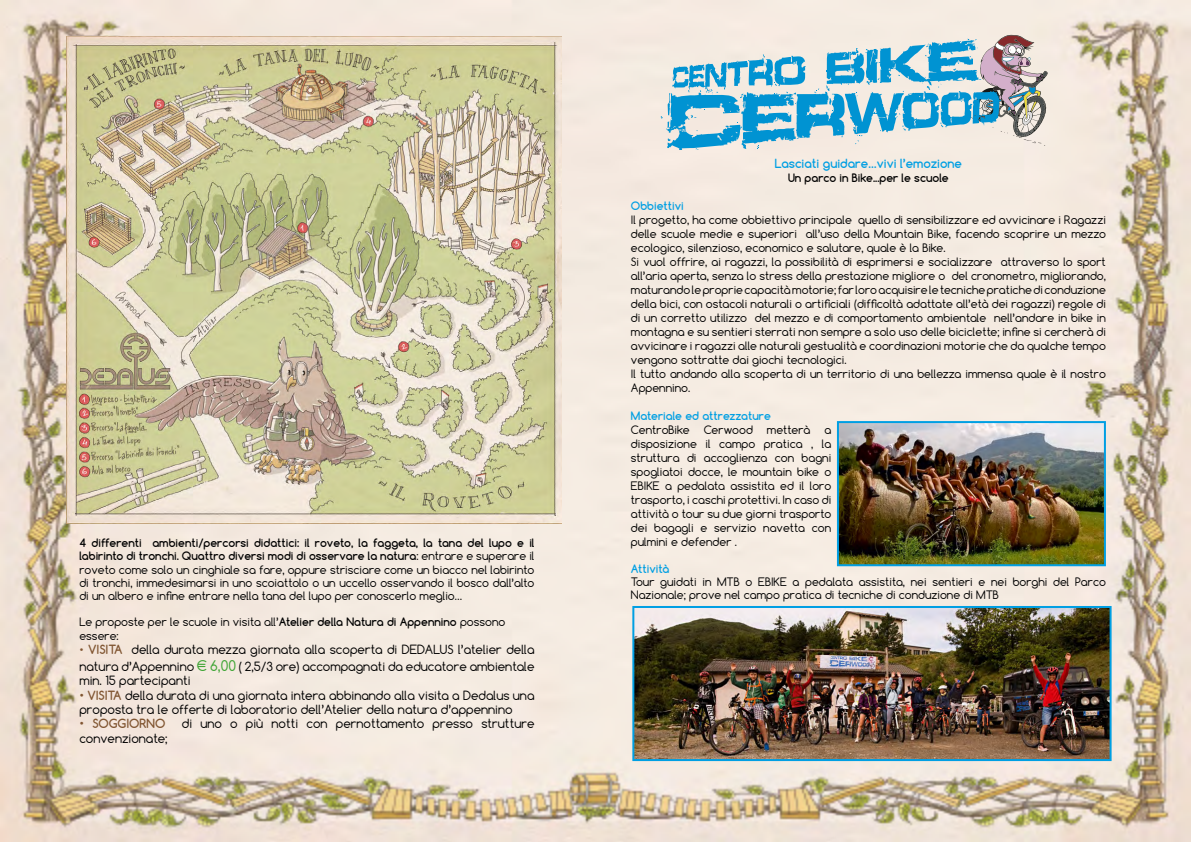
<style>
.page{position:relative;width:1191px;height:842px;background:#fff}
.page>*{position:absolute;margin:0;border:0;box-sizing:border-box;transform-origin:0 0}
.t1{font:12px/16.8px "Comfortaa";color:#000}
.t2{font:700 12px "Comfortaa";color:#009fe3}
.t3{font:700 12px "Comfortaa";color:#805531}
.t4{font:11px/14px "Comfortaa";color:#000}
.t5{font:700 11px "Comfortaa";color:#009fe3}
.t6{font:700 11px "Comfortaa";color:#000}
.s1{font-weight:700}
.s2{font-size:11px;color:#805531}
.s3{font-weight:700;color:#805531}
.s4{font-size:14px;color:#3fa535}
.s5{color:#805531}
.s6{font-weight:400}
</style>
<div class="page">
<img style="left:0;top:0;width:1191px;height:842px">
<img style="left:66px;top:37px;width:495px;height:486px">
<svg style="left:660px;top:35px;width:387px;height:115px;background:#9fc6d4"></svg>
<img style="left:840px;top:424px;width:263px;height:139px">
<div style="left:837px;top:421px;width:269px;height:145px;border:2px solid #009fe3"></div>
<img style="left:635px;top:609px;width:473px;height:149px">
<div style="left:632px;top:606px;width:479px;height:155px;border:2px solid #009fe3"></div>
<p class="t4" style="left:79px;top:536px;width:456px;line-height:13.2px;text-align:justify"><span class="s1">4 differenti ambienti/percorsi didattici: il roveto, la faggeta, la tana del lupo e il labirinto di tronchi. Quattro diversi modi di osservare la natura</span>: entrare e superare il roveto come solo un cinghiale sa fare, oppure strisciare come un biacco nel labirinto di tronchi, immedesimarsi in uno scoiattolo o un uccello osservando il bosco dall’alto di un albero e infine entrare nella tana del lupo per conoscerlo meglio…</p>
<p class="t4" style="left:79px;top:615px;width:427px;line-height:13.2px">Le proposte per le scuole in visita all’<span class="s1">Atelier della Natura di Appennino</span> possono essere:</p>
<p class="t1" style="left:79px;top:641px;width:456px"><span class="s2">•</span> <span class="s3">VISITA</span> della durata mezza giornata alla scoperta di DEDALUS l’atelier della natura d’Appennino <span class="s4">€ 6,00</span> ( 2,5/3 ore) accompagnati da educatore ambientale</p>
<p class="t1" style="left:79px;top:672px;width:113px">min. 15 partecipanti</p>
<p class="t1" style="left:79px;top:688px;width:456px;line-height:14.4px"><span class="s5">•</span> <span class="s3">VISITA</span> della durata di una giornata intera abbinando alla visita a Dedalus una proposta tra le offerte di laboratorio dell’Atelier della natura d’appennino</p>
<p class="t3" style="left:79px;top:716px;width:87px"><span class="s6">•</span> SOGGIORNO</p>
<p class="t1" style="left:182px;top:715px;width:354px">di uno o più notti con pernottamento presso strutture</p>
<p class="t1" style="left:79px;top:730px;width:90px">convenzionate;</p>
<p class="t2" style="left:774px;top:156px;width:189px">Lasciati guidare…vivi l’emozione</p>
<p class="t6" style="left:788px;top:171px;width:162px">Un parco in Bike...per le scuole</p>
<p class="t5" style="left:631px;top:199px;width:54px">Obbiettivi</p>
<p class="t4" style="left:631px;top:213px;width:476px">Il progetto, ha come obbiettivo principale quello di sensibilizzare ed avvicinare i Ragazzi delle scuole medie e superiori all’uso della Mountain Bike, facendo scoprire un mezzo ecologico, silenzioso, economico e salutare, quale è la Bike.<br>Si vuol offrire, ai ragazzi, la possibilità di esprimersi e socializzare attraverso lo sport all’aria aperta, senza lo stress della prestazione migliore o del cronometro, migliorando, maturando le proprie capacità motorie; far loro acquisire le tecniche pratiche di conduzione della bici, con ostacoli naturali o artificiali (difficoltà adattate all’età dei ragazzi) regole di di un corretto utilizzo del mezzo e di comportamento ambientale nell’andare in bike in montagna e su sentieri sterrati non sempre a solo uso delle biciclette; infine si cercherà di avvicinare i ragazzi alle naturali gestualità e coordinazioni motorie che da qualche tempo vengono sottratte dai giochi tecnologici.<br>Il tutto andando alla scoperta di un territorio di una bellezza immensa quale è il nostro Appennino.</p>
<p class="t5" style="left:631px;top:409px;width:141px">Materiale ed attrezzature</p>
<p class="t4" style="left:631px;top:423px;width:60px">CentroBike</p>
<p class="t4" style="left:703px;top:423px;width:51px">Cerwood</p>
<p class="t4" style="left:767px;top:423px;width:45px">metterà</p>
<p class="t4" style="left:631px;top:423px;width:202px;text-align:justify;text-indent:193px">a disposizione il campo pratica , la struttura di accoglienza con bagni spogliatoi docce, le mountain bike o EBIKE a pedalata assistita ed il loro trasporto, i caschi protettivi. In caso di attività o tour su due giorni trasporto dei bagagli e servizio navetta con pulmini e defender .</p>
<p class="t5" style="left:631px;top:561px;width:40px">Attività</p>
<p class="t4" style="left:631px;top:575px;width:476px;line-height:13.2px">Tour guidati in MTB o EBIKE a pedalata assistita, nei sentieri e nei borghi del Parco<br>Nazionale; prove nel campo pratica di tecniche di conduzione di MTB</p>
</div>
